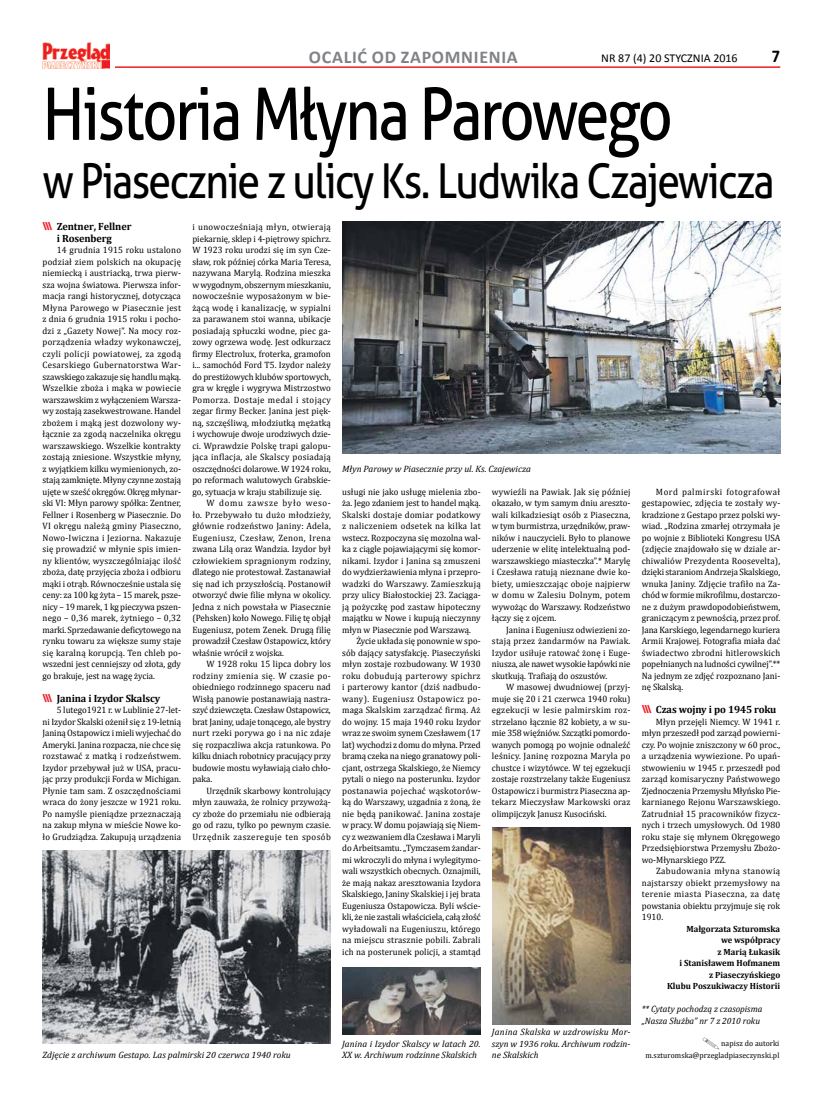
<style>
.page{position:relative;width:820px;height:1106px;background:#fff}
.page>*{position:absolute;margin:0;border:0;box-sizing:border-box;transform-origin:0 0}
.t1{font:72px "Aller";letter-spacing:-.04em;color:#000;scale:.85 1}
.t2{font:48px "Aller";letter-spacing:-.04em;color:#000;scale:.85 1}
.t3{font:700 18px "Calibri";letter-spacing:.04em;color:#808285}
.t4{font:700 18px "Calibri";color:#000;scale:.9 1}
.t5{font:12px "Calibri";color:#000}
.t6{font:700 10.5px/11.5px "Cambria";letter-spacing:-.01em;color:#000;text-align:center}
.t7{font:9.2px/11.5px "Cambria";color:#000;text-align:justify;scale:.96 1}
.t8{font:italic 9.2px/11.5px "Cambria";color:#000;text-align:justify}
.t9{font:italic 9.2px/11.5px "Cambria";color:#000;scale:.96 1}
.t10{font:700 9px/11.5px "Cambria";color:#000;text-align:right;scale:.96 1}
.t11{font:8px/11.5px "Cambria";letter-spacing:.01em;color:#000;text-align:right;scale:.96 1}
.s1{font-family:"Aller";font-size:11px;color:#ed1d24}
</style>
<div class="page">
<hr style="left:43px;top:66px;width:737px;height:2px;background:#ed1d24">
<div style="left:43px;top:42px;width:71px;height:26px;background:#fff"></div>
<img style="left:43px;top:42px;width:67px;height:26px">
<svg style="left:702px;top:1037px;width:17px;height:12px"></svg>
<img style="left:342px;top:222px;width:438px;height:232px">
<img style="left:43px;top:850px;width:288px;height:193px">
<img style="left:492px;top:827px;width:138px;height:197px">
<img style="left:342px;top:967px;width:138px;height:68px">
<h3 class="t3" style="left:309px;top:45px;width:210px">OCALIĆ OD ZAPOMNIENIA</h3>
<h3 class="t5" style="left:601px;top:51px;width:138px">NR 87 (4) 20 STYCZNIA 2016</h3>
<h3 class="t4" style="left:771px;top:45px;width:11px">7</h3>
<h1 class="t1" style="left:43px;top:70px;width:742px">Historia Młyna Parowego</h1>
<h2 class="t2" style="left:43px;top:151px;width:862px">w Piasecznie z ulicy Ks. Ludwika Czajewicza</h2>
<p class="t6" style="left:43px;top:220px;width:90px"><span class="s1">\\\</span> Zentner, Fellner i Rosenberg</p>
<p class="t7" style="left:43px;top:244px;width:146px;text-indent:14px">14 grudnia 1915 roku ustalono podział ziem polskich na okupację niemiecką i austriacką, trwa pierw&shy;sza wojna światowa. Pierwsza infor&shy;macja rangi historycznej, dotycząca Młyna Parowego w Piasecznie jest z dnia 6 grudnia 1915 roku i pocho&shy;dzi z „Gazety Nowej”. Na mocy roz&shy;porządzenia władzy wykonawczej, czyli policji powiatowej, za zgodą Cesarskiego Gubernatorstwa War&shy;szawskiego zakazuje się handlu mąką.<br>Wszelkie zboża i mąka w powiecie warszawskim z wyłączeniem Warsza&shy;wy zostają zasekwestrowane. Handel zbożem i mąką jest dozwolony wy&shy;łącznie za zgodą naczelnika okręgu warszawskiego. Wszelkie kontrakty zostają zniesione. Wszystkie młyny, z wyjątkiem kilku wymienionych, zo&shy;stają zamknięte. Młyny czynne zostają ujęte w sześć okręgów. Okręg młynar&shy;ski VI: Młyn parowy spółka: Zentner, Fellner i Rosenberg w Piasecznie. Do VI okręgu należą gminy Piaseczno, Nowo-Iwiczna i Jeziorna. Nakazuje się prowadzić w młynie spis imien&shy;ny klientów, wyszczególniając ilość zboża, datę przyjęcia zboża i odbioru mąki i otrąb. Równocześnie ustala się ceny: za 100 kg żyta – 15 marek, psze&shy;nicy – 19 marek, 1 kg pieczywa pszen&shy;nego – 0,36 marek, żytniego – 0,32 marki. Sprzedawanie deficytowego na rynku towaru za większe sumy staje się karalną korupcją. Ten chleb po&shy;wszedni jest cenniejszy od złota, gdy go brakuje, jest na wagę życia.</p>
<p class="t6" style="left:43px;top:692px;width:119px"><span class="s1">\\\</span> Janina i Izydor Skalscy</p>
<p class="t7" style="left:43px;top:704px;width:146px;text-indent:14px">5 lutego1921 r. w Lublinie 27-let&shy;ni Izydor Skalski ożenił się z 19-letnią Janiną Ostapowicz i mieli wyjechać do Ameryki. Janina rozpacza, nie chce się rozstawać z matką i rodzeństwem.<br>Izydor przebywał już w USA, pracu&shy;jąc przy produkcji Forda w Michigan.<br>Płynie tam sam. Z oszczędnościami wraca do żony jeszcze w 1921 roku.<br>Po namyśle pieniądze przeznaczają na zakup młyna w mieście Nowe ko&shy;ło Grudziądza. Zakupują urządzenia</p>
<p class="t7" style="left:192px;top:221px;width:146px">i unowocześniają młyn, otwierają piekarnię, sklep i 4-piętrowy spichrz.<br>W 1923 roku urodzi się im syn Cze&shy;sław, rok później córka Maria Teresa, nazywana Marylą. Rodzina mieszka w wygodnym, obszernym mieszkaniu, nowocześnie wyposażonym w bie&shy;żącą wodę i kanalizację, w sypialni za parawanem stoi wanna, ubikacje posiadają spłuczki wodne, piec ga&shy;zowy ogrzewa wodę. Jest odkurzacz firmy Electrolux, froterka, gramofon i... samochód Ford T5. Izydor należy do prestiżowych klubów sportowych, gra w kręgle i wygrywa Mistrzostwo Pomorza. Dostaje medal i stojący zegar firmy Becker. Janina jest pięk&shy;ną, szczęśliwą, młodziutką mężatką i wychowuje dwoje urodziwych dzie&shy;ci. Wprawdzie Polskę trapi galopu&shy;jąca inflacja, ale Skalscy posiadają oszczędności dolarowe. W 1924 roku, po reformach walutowych Grabskie&shy;go, sytuacja w kraju stabilizuje się.</p>
<p class="t7" style="left:192px;top:497px;width:146px;text-indent:14px">W domu zawsze było weso&shy;ło. Przebywało tu dużo młodzieży, głównie rodzeństwo Janiny: Adela, Eugeniusz, Czesław, Zenon, Irena zwana Lilą oraz Wandzia. Izydor był człowiekiem spragnionym rodziny, dlatego nie protestował. Zastanawiał się nad ich przyszłością. Postanowił otworzyć dwie filie młyna w okolicy.<br>Jedna z nich powstała w Piasecznie (Pehsken) koło Nowego. Filię tę objął Eugeniusz, potem Zenek. Drugą filię prowadził Czesław Ostapowicz, który właśnie wrócił z wojska.</p>
<p class="t7" style="left:192px;top:658px;width:146px;text-indent:14px">W 1928 roku 15 lipca dobry los rodziny zmienia się. W czasie po&shy;obiedniego rodzinnego spaceru nad Wisłą panowie postanawiają nastra&shy;szyć dziewczęta. Czesław Ostapowicz, brat Janiny, udaje tonącego, ale bystry nurt rzeki porywa go i na nic zdaje się rozpaczliwa akcja ratunkowa. Po kilku dniach robotnicy pracujący przy budowie mostu wyławiają ciało chło&shy;paka.</p>
<p class="t7" style="left:192px;top:785px;width:146px;text-indent:14px">Urzędnik skarbowy kontrolujący młyn zauważa, że rolnicy przywożą&shy;cy zboże do przemiału nie odbierają go od razu, tylko po pewnym czasie.<br>Urzędnik zaszereguje ten sposób</p>
<p class="t8" style="left:342px;top:462px;width:190px">Młyn Parowy w Piasecznie przy ul. Ks. Czajewicza</p>
<p class="t7" style="left:342px;top:486px;width:146px">usługi nie jako usługę mielenia zbo&shy;ża. Jego zdaniem jest to handel mąką.<br>Skalski dostaje domiar podatkowy z naliczeniem odsetek na kilka lat wstecz. Rozpoczyna się mozolna wal&shy;ka z ciągle pojawiającymi się komor&shy;nikami. Izydor i Janina są zmuszeni do wydzierżawienia młyna i przepro&shy;wadzki do Warszawy. Zamieszkują przy ulicy Białostockiej 23. Zaciąga&shy;ją pożyczkę pod zastaw hipoteczny majątku w Nowe i kupują nieczynny młyn w Piasecznie pod Warszawą.</p>
<p class="t7" style="left:342px;top:635px;width:146px;text-indent:14px">Życie układa się ponownie w spo&shy;sób dający satysfakcję. Piaseczyński młyn zostaje rozbudowany. W 1930 roku dobudują parterowy spichrz i parterowy kantor (dziś nadbudo&shy;wany). Eugeniusz Ostapowicz po&shy;maga Skalskim zarządzać firmą. Aż do wojny. 15 maja 1940 roku Izydor wraz ze swoim synem Czesławem (17 lat) wychodzi z domu do młyna. Przed bramą czeka na niego granatowy poli&shy;cjant, ostrzega Skalskiego, że Niemcy pytali o niego na posterunku. Izydor postanawia pojechać wąskotorów&shy;ką do Warszawy, uzgadnia z żoną, że nie będą panikować. Janina zostaje w pracy. W domu pojawiają się Niem&shy;cy z wezwaniem dla Czesława i Maryli do Arbeitsamtu. „Tymczasem żandar&shy;mi wkroczyli do młyna i wylegitymo&shy;wali wszystkich obecnych. Oznajmili, że mają nakaz aresztowania Izydora Skalskiego, Janiny Skalskiej i jej brata Eugeniusza Ostapowicza. Byli wście&shy;kli, że nie zastali właściciela, całą złość wyładowali na Eugeniuszu, którego na miejscu strasznie pobili. Zabrali ich na posterunek policji, a stamtąd</p>
<p class="t7" style="left:492px;top:486px;width:146px">wywieźli na Pawiak. Jak się później okazało, w tym samym dniu areszto&shy;wali kilkadziesiąt osób z Piaseczna, w tym burmistrza, urzędników, praw&shy;ników i nauczycieli. Było to planowe uderzenie w elitę intelektualną pod&shy;warszawskiego miasteczka”.* Marylę i Czesława ratują nieznane dwie ko&shy;biety, umieszczając oboje najpierw w domu w Zalesiu Dolnym, potem wywożąc do Warszawy. Rodzeństwo łączy się z ojcem.</p>
<p class="t7" style="left:492px;top:624px;width:146px;text-indent:14px">Janina i Eugeniusz odwiezieni zo&shy;stają przez żandarmów na Pawiak.<br>Izydor usiłuje ratować żonę i Euge&shy;niusza, ale nawet wysokie łapówki nie skutkują. Trafiają do oszustów.</p>
<p class="t7" style="left:492px;top:681px;width:146px;text-indent:14px">W masowej dwudniowej (przyj&shy;muje się 20 i 21 czerwca 1940 roku) egzekucji w lesie palmirskim roz&shy;strzelano łącznie 82 kobiety, a w su&shy;mie 358 więźniów. Szczątki pomordo&shy;wanych pomogą po wojnie odnaleźć leśnicy. Janinę rozpozna Maryla po chustce i wizytówce. W tej egzekucji zostaje rozstrzelany także Eugeniusz Ostapowicz i burmistrz Piaseczna ap&shy;tekarz Mieczysław Markowski oraz olimpijczyk Janusz Kusociński.</p>
<p class="t8" style="left:43px;top:1049px;width:250px">Zdjęcie z archiwum Gestapo. Las palmirski 20 czerwca 1940 roku</p>
<p class="t8" style="left:342px;top:1037px;width:140px">Janina i Izydor Skalscy w latach 20.<br>XX w. Archiwum rodzinne Skalskich</p>
<p class="t8" style="left:492px;top:1026px;width:140px">Janina Skalska w uzdrowisku Mor&shy;szyn w 1936 roku. Archiwum rodzin&shy;ne Skalskich</p>
<p class="t7" style="left:641px;top:486px;width:146px;text-indent:14px">Mord palmirski fotografował gestapowiec, zdjęcia te zostały wy&shy;kradzione z Gestapo przez polski wy&shy;wiad. „Rodzina zmarłej otrzymała je po wojnie z Biblioteki Kongresu USA (zdjęcie znajdowało się w dziale ar&shy;chiwaliów Prezydenta Roosevelta), dzięki staraniom Andrzeja Skalskiego, wnuka Janiny. Zdjęcie trafiło na Za&shy;chód w formie mikrofilmu, dostarczo&shy;ne z dużym prawdopodobieństwem, graniczącym z pewnością, przez prof.<br>Jana Karskiego, legendarnego kuriera Armii Krajowej. Fotografia miała dać świadectwo zbrodni hitlerowskich popełnianych na ludności cywilnej”.** Na jednym ze zdjęć rozpoznano Jani&shy;nę Skalską.</p>
<p class="t6" style="left:641px;top:703px;width:136px"><span class="s1">\\\</span> Czas wojny i po 1945 roku</p>
<p class="t7" style="left:641px;top:716px;width:146px;text-indent:14px">Młyn przejęli Niemcy. W 1941 r. młyn przeszedł pod zarząd powierni&shy;czy. Po wojnie zniszczony w 60 proc., a urządzenia wywiezione. Po upań&shy;stwowieniu w 1945 r. przeszedł pod zarząd komisaryczny Państwowego Zjednoczenia Przemysłu Młyńsko Pie&shy;karnianego Rejonu Warszawskiego.<br>Zatrudniał 15 pracowników fizycz&shy;nych i trzech umysłowych. Od 1980 roku staje się młynem Okręgowego Przedsiębiorstwa Przemysłu Zbożo&shy;wo-Młynarskiego PZZ.</p>
<p class="t7" style="left:641px;top:865px;width:146px;text-indent:14px">Zabudowania młyna stanowią najstarszy obiekt przemysłowy na terenie miasta Piaseczna, za datę powstania obiektu przyjmuje się rok 1910.</p>
<p class="t10" style="left:666px;top:922px;width:119px">Małgorzata Szturomska<br>we współpracy<br>z Marią Łukasik<br>i Stanisławem Hofmanem<br>z Piaseczyńskiego<br>Klubu Poszukiwaczy Historii</p>
<p class="t9" style="left:641px;top:1003px;width:127px">** Cytaty pochodzą z czasopisma „Nasza Służba” nr 7 z 2010 roku</p>
<p class="t11" style="left:645px;top:1037px;width:141px">napisz do autorki m.szturomska@przegladpiaseczynski.pl</p>
</div>
